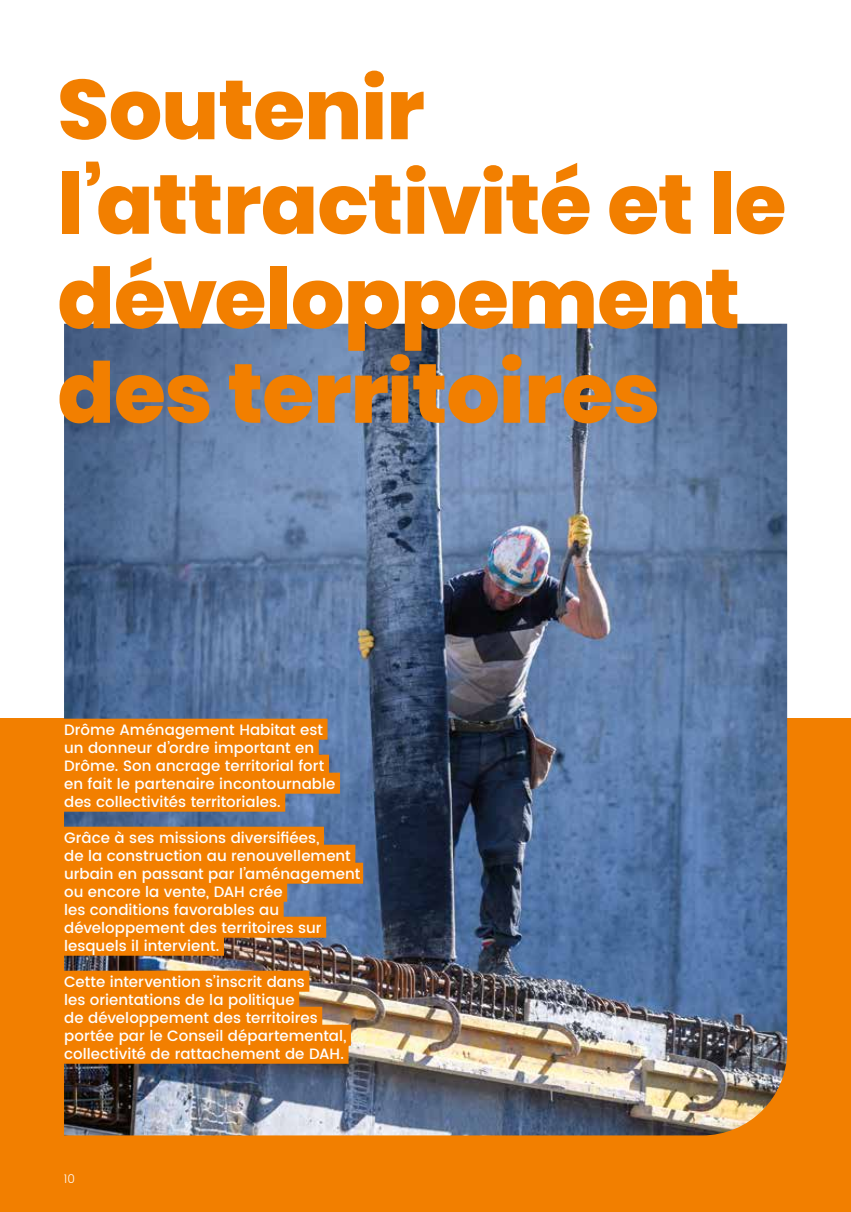
<style>
.page{position:relative;width:851px;height:1212px;background:#fff}
.page>*{position:absolute;margin:0;border:0;box-sizing:border-box;transform-origin:0 0}
.t1{font:800 84px/94.5px "Poppins";letter-spacing:-.01em;color:#f27f00}
.t2{font:500 15px/18px "Poppins";color:#fff}
.t3{font:300 12px "Poppins";color:#fff}
</style>
<div class="page">
<div style="left:0;top:719px;width:850px;height:493px;background:#f27f00"></div>
<img style="left:64px;top:324px;width:723px;height:811px">
<div style="left:60px;top:719px;width:267px;height:21px;background:#f27f00"></div>
<div style="left:60px;top:737px;width:259px;height:21px;background:#f27f00"></div>
<div style="left:60px;top:755px;width:269px;height:21px;background:#f27f00"></div>
<div style="left:60px;top:773px;width:280px;height:21px;background:#f27f00"></div>
<div style="left:60px;top:791px;width:225px;height:21px;background:#f27f00"></div>
<div style="left:60px;top:827px;width:264px;height:21px;background:#f27f00"></div>
<div style="left:60px;top:845px;width:295px;height:21px;background:#f27f00"></div>
<div style="left:60px;top:863px;width:303px;height:21px;background:#f27f00"></div>
<div style="left:60px;top:881px;width:227px;height:21px;background:#f27f00"></div>
<div style="left:60px;top:899px;width:223px;height:21px;background:#f27f00"></div>
<div style="left:60px;top:917px;width:266px;height:21px;background:#f27f00"></div>
<div style="left:60px;top:935px;width:164px;height:21px;background:#f27f00"></div>
<div style="left:60px;top:971px;width:249px;height:21px;background:#f27f00"></div>
<div style="left:60px;top:989px;width:239px;height:21px;background:#f27f00"></div>
<div style="left:60px;top:1007px;width:262px;height:21px;background:#f27f00"></div>
<div style="left:60px;top:1025px;width:291px;height:21px;background:#f27f00"></div>
<div style="left:60px;top:1043px;width:288px;height:21px;background:#f27f00"></div>
<h1 class="t1" style="left:57px;top:63px;width:730px">Soutenir l’attractivité et le développement des territoires</h1>
<p class="t2" style="left:64px;top:721px;width:273px">Drôme Aménagement Habitat est un donneur d’ordre important en Drôme. Son ancrage territorial fort en fait le partenaire incontournable des collectivités territoriales.</p>
<p class="t2" style="left:64px;top:829px;width:298px">Grâce à ses missions diversifiées,<br>de la construction au renouvellement urbain en passant par l’aménagement ou encore la vente, DAH crée<br>les conditions favorables au développement des territoires sur lesquels il intervient.</p>
<p class="t2" style="left:64px;top:973px;width:284px">Cette intervention s’inscrit dans<br>les orientations de la politique<br>de développement des territoires portée par le Conseil départemental, collectivité de rattachement de DAH.</p>
<p class="t3" style="left:64px;top:1170px;width:13px">10</p>
</div>
